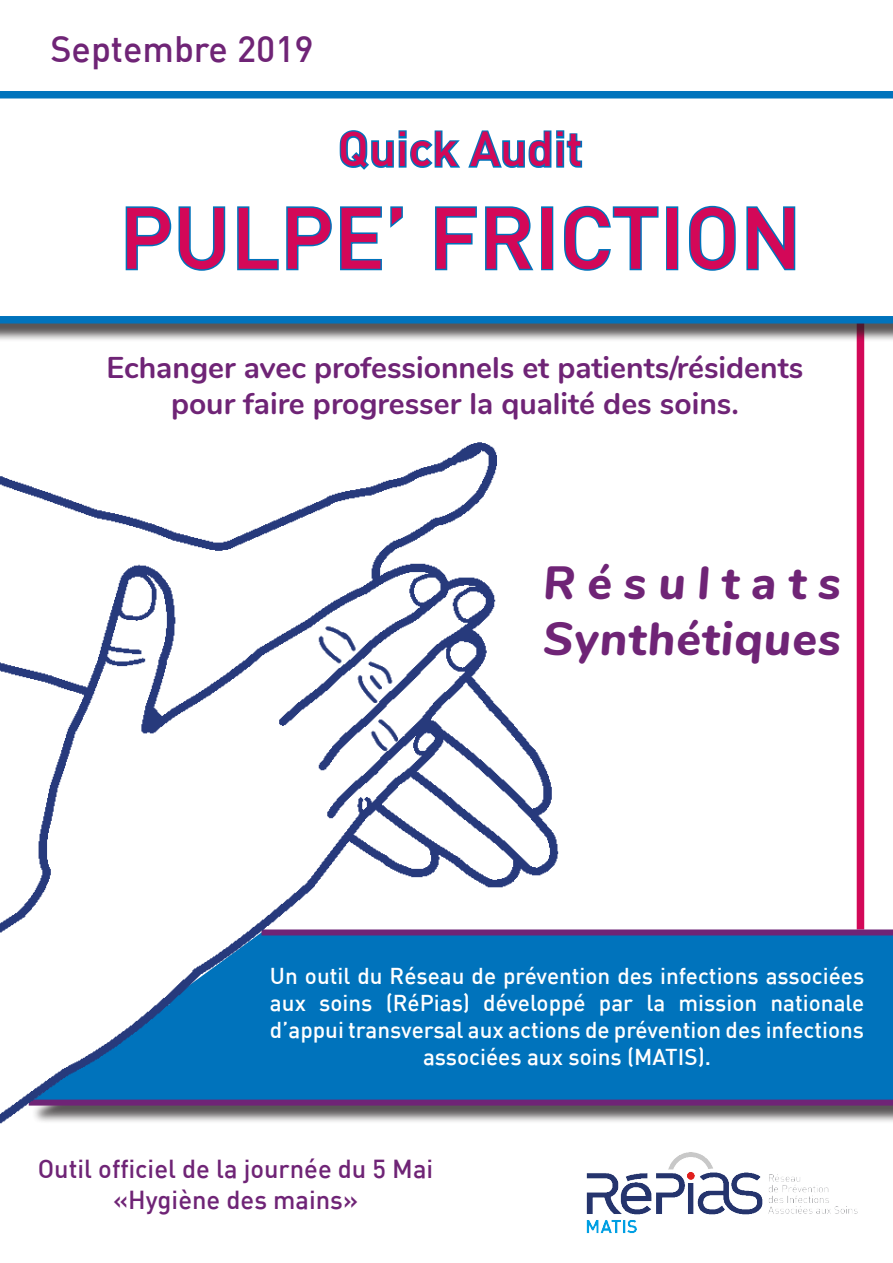
<style>
.page{position:relative;width:893px;height:1263px;background:#fff}
.page>*{position:absolute;margin:0;border:0;box-sizing:border-box;transform-origin:0 0}
.t1{font:500 85.5px "DIN";color:#d30858}
.t2{font:500 48px "DIN";color:#d30858}
.t3{font:italic 800 46.5px "Nunito";letter-spacing:.025em;color:#6f2476}
.t4{font:italic 800 46.5px "Nunito";letter-spacing:.25em;color:#6f2476}
.t5{font:500 36px "DIN";color:#6f2476}
.t6{font:700 30px "Nunito";color:#6f2476}
.t7{font:500 25.5px "DIN";color:#6f2476}
.t8{font:500 22.5px/27px "DIN";color:#fff;text-align:center}
</style>
<div class="page">
<div style="left:857px;top:320px;width:7px;height:609px;background:#d30858"></div>
<img style="left:586px;top:1152px;width:272px;height:82px">
<div style="left:0;top:93px;width:893px;height:249px;background:#231f20;opacity:.75"></div>
<svg style="left:0;top:91px;width:893px;height:232px"></svg>
<div style="left:32px;top:932px;width:861px;height:192px;background:#231f20;opacity:.75"></div>
<svg style="left:580px;top:926px;width:313px;height:182px;background:#0d70b7"></svg>
<svg style="left:338px;top:128px;width:246px;height:44px"></svg>
<svg style="left:124px;top:205px;width:103px;height:68px"></svg>
<svg style="left:236px;top:205px;width:168px;height:67px"></svg>
<svg style="left:433px;top:205px;width:45px;height:67px"></svg>
<svg style="left:484px;top:205px;width:52px;height:68px"></svg>
<div style="left:541px;top:206px;width:12px;height:64px;border:3px solid #0073bc"></div>
<svg style="left:562px;top:204px;width:98px;height:69px"></svg>
<div style="left:666px;top:206px;width:12px;height:64px;border:3px solid #0073bc"></div>
<svg style="left:687px;top:204px;width:50px;height:69px"></svg>
<svg style="left:745px;top:205px;width:52px;height:68px"></svg>
<img style="left:0;top:326px;width:580px;height:798px">
<p class="t5" style="left:50px;top:26px;width:265px">Septembre 2019</p>
<p class="t2" style="left:338px;top:118px;width:246px">Quick Audit</p>
<p class="t1" style="left:119px;top:183px;width:684px">PULPE’ FRICTION</p>
<p class="t6" style="left:106px;top:346px;width:698px">Echanger avec professionnels et patients/résidents</p>
<p class="t6" style="left:171px;top:382px;width:569px">pour faire progresser la qualité des soins.</p>
<p class="t4" style="left:543px;top:548px;width:299px">Résultats</p>
<p class="t3" style="left:543px;top:604px;width:299px">Synthétiques</p>
<p class="t8" style="left:270px;top:962px;width:596px">Un outil du Réseau de prévention des infections associées aux soins (RéPias) développé par la mission nationale d’appui transversal aux actions de prévention des infections associées aux soins (MATIS).</p>
<p class="t7" style="left:38px;top:1153px;width:397px">Outil officiel de la journée du 5 Mai</p>
<p class="t7" style="left:113px;top:1183px;width:247px">«Hygiène des mains»</p>
</div>
